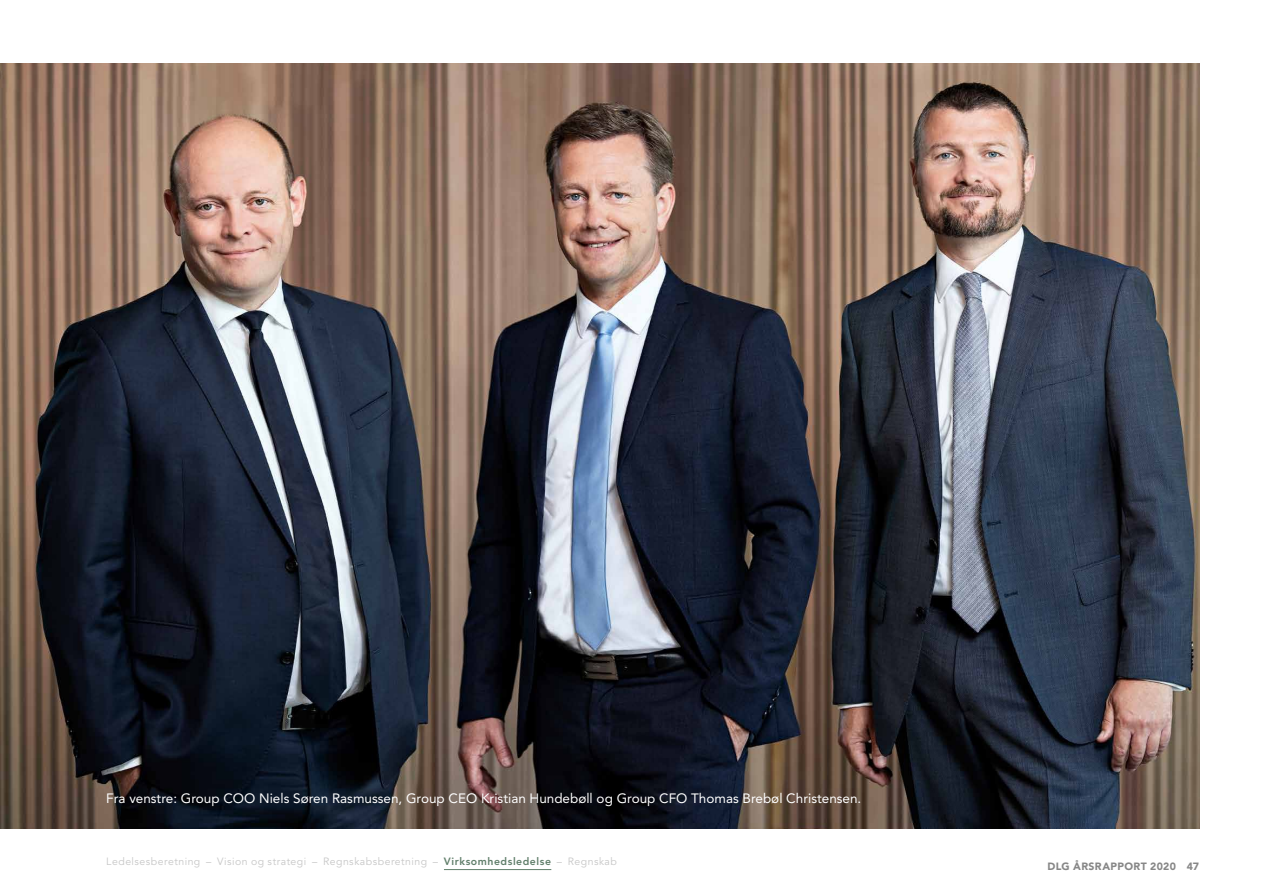
<style>
.page{position:relative;width:1263px;height:893px;background:#fff}
.page>*{position:absolute;margin:0;border:0;box-sizing:border-box;transform-origin:0 0}
.Brød_9_12{font:13.5px "Avenir LT Std";color:#fff}
.t1{font:10.5px "Avenir LT Std";letter-spacing:.045em;color:#c6c6c6}
.t2{font:900 10.5px "Avenir LT Std";letter-spacing:.035em;color:#878787}
.s1{font-weight:800;color:#617f6b}
</style>
<div class="page">
<img style="left:0;top:64px;width:435px;height:764px">
<img style="left:435px;top:64px;width:393px;height:764px">
<img style="left:828px;top:64px;width:371px;height:764px">
<hr style="left:444px;top:869px;width:107px;height:1px;background:#617f6b">
<p class="Brød_9_12" style="left:106px;top:790px;width:756px">Fra venstre: Group COO Niels Søren Rasmussen, Group CEO Kristian Hundebøll og Group CFO Thomas Brebøl Christensen.</p>
<p class="t1" style="left:106px;top:855px;width:512px">Ledelsesberetning – Vision og strategi – Regnskabsberetning – <span class="s1">Virksomhedsledelse</span> – Regnskab</p>
<p class="t2" style="left:1047px;top:860px;width:153px">DLG ÅRSRAPPORT 2020 47</p>
</div>
